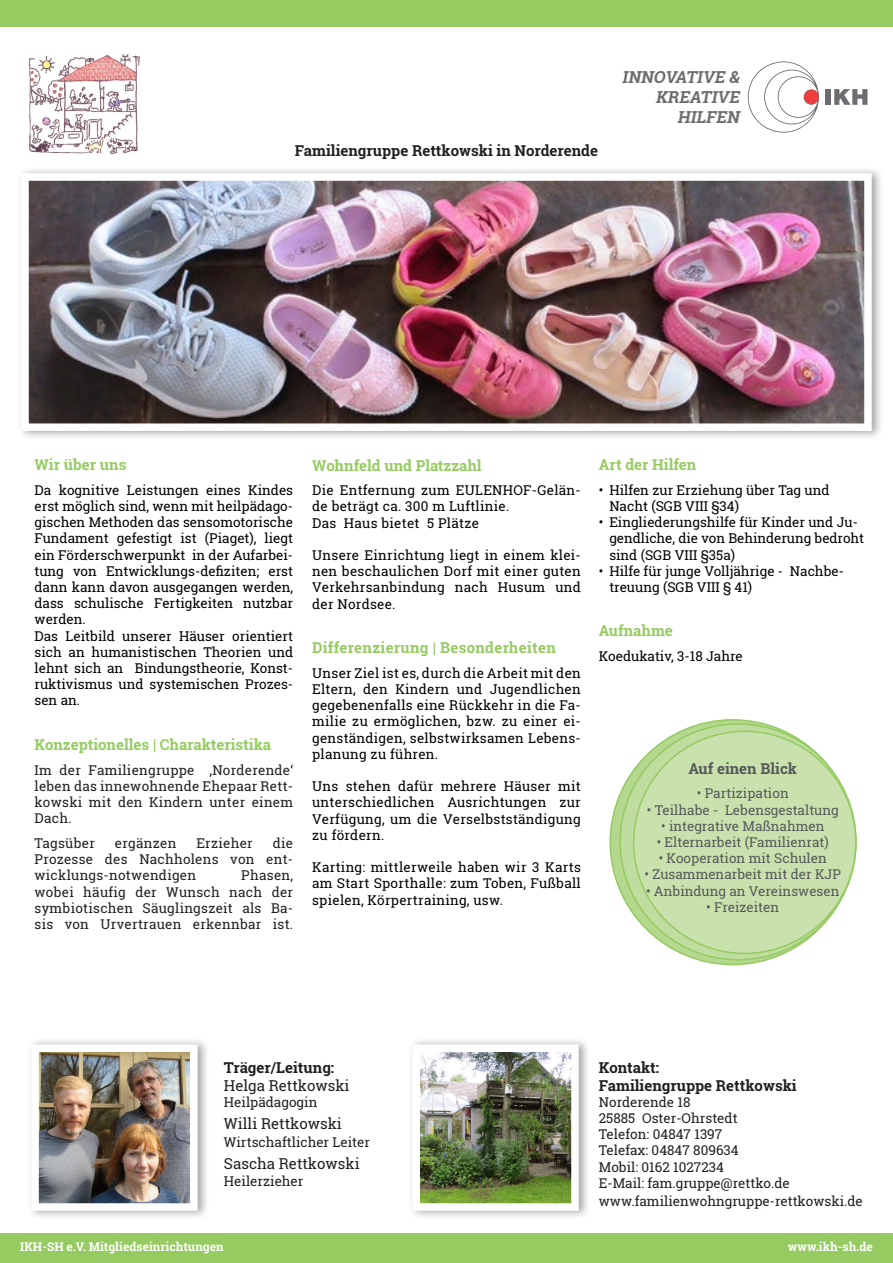
<style>
.page{position:relative;width:893px;height:1263px;background:#fff}
.page>*{position:absolute;margin:0;border:0;box-sizing:border-box;transform-origin:0 0}
.t1{font:italic 700 16.5px "Roboto Slab";color:#6c6d70}
.t2{font:700 15px "Roboto Slab";color:#231f20}
.t3{font:700 15px "Roboto Slab";color:#95cb61}
.t4{font:15px "Roboto Slab";color:#231f20}
.t5{font:700 15px "Roboto Slab";letter-spacing:.02em;color:#95cb61}
.t6{font:700 15px "Roboto Slab";color:#57585a}
.t7{font:13.5px/16.2px "Roboto Slab";color:#000001;text-align:justify}
.t8{font:13.5px/16.2px "Roboto Slab";color:#231f20;text-align:justify}
.t9{font:13.5px "Roboto Slab";color:#57585a}
.t10{font:13.5px/16.2px "Roboto Slab";letter-spacing:.02em;color:#000001}
.t11{font:13.5px "Roboto Slab";letter-spacing:.02em;color:#231f20}
.t12{font:700 12px "Roboto Slab";color:#fff}
</style>
<div class="page">
<svg style="left:610px;top:720px;width:245px;height:244px;background:#add484"></svg>
<svg style="left:620px;top:724px;width:236px;height:236px;background:#b5d990"></svg>
<div style="left:634px;top:731px;width:222px;height:222px;background:#c9e2ad;border-radius:50%"></div>
<div style="left:27px;top:1037px;width:183px;height:183px;background:#231f20;opacity:.4"></div>
<img style="left:40px;top:1053px;width:149px;height:149px">
<div style="left:31px;top:1044px;width:167px;height:167px;border:8px solid #fff"></div>
<div style="left:408px;top:1037px;width:183px;height:183px;background:#231f20;opacity:.4"></div>
<img style="left:421px;top:1053px;width:149px;height:149px">
<div style="left:412px;top:1044px;width:167px;height:167px;border:8px solid #fff"></div>
<div style="left:17px;top:166px;width:867px;height:275px;background:#231f20;opacity:.4"></div>
<img style="left:30px;top:182px;width:833px;height:240px">
<div style="left:21px;top:173px;width:851px;height:258px;border:8px solid #fff"></div>
<img style="left:28px;top:54px;width:112px;height:101px">
<div style="left:0;top:1233px;width:893px;height:30px;background:#95cb61"></div>
<div style="left:0;top:0;width:893px;height:26px;background:#95cb61"></div>
<svg style="left:748px;top:61px;width:71px;height:72px"></svg>
<div style="left:826px;top:89px;width:5px;height:16px;background:#6c6d70"></div>
<svg style="left:834px;top:89px;width:33px;height:16px"></svg>
<p class="t2" style="left:295px;top:140px;width:305px">Familiengruppe Rettkowski in Norderende</p>
<p class="t1" style="left:622px;top:66px;width:123px">INNOVATIVE &amp;</p>
<p class="t1" style="left:655px;top:86px;width:89px">KREATIVE</p>
<p class="t1" style="left:677px;top:105px;width:67px">HILFEN</p>
<p class="t3" style="left:35px;top:454px;width:93px">Wir über uns</p>
<p class="t7" style="left:35px;top:482px;width:260px">Da kognitive Leistungen eines Kindes erst möglich sind, wenn mit heilpädago&shy;gischen Methoden das sensomotorische Fundament gefestigt ist (Piaget), liegt ein Förderschwerpunkt in der Aufarbei&shy;tung von Entwicklungs-defiziten; erst dann kann davon ausgegangen werden, dass schulische Fertigkeiten nutzbar werden.</p>
<p class="t7" style="left:35px;top:627px;width:260px">Das Leitbild unserer Häuser orientiert sich an humanistischen Theorien und lehnt sich an Bindungstheorie, Konst&shy;ruktivismus und systemischen Prozes&shy;sen an.</p>
<p class="t3" style="left:35px;top:734px;width:238px">Konzeptionelles | Charakteristika</p>
<p class="t8" style="left:35px;top:761px;width:260px">Im der Familiengruppe ‚Norderende‘ leben das innewohnende Ehepaar Rett&shy;kowski mit den Kindern unter einem Dach.</p>
<p class="t11" style="left:35px;top:834px;width:62px">Tagsüber</p>
<p class="t11" style="left:115px;top:834px;width:63px">ergänzen</p>
<p class="t11" style="left:196px;top:834px;width:58px">Erzieher</p>
<p class="t8" style="left:35px;top:835px;width:260px;text-indent:238px">die Prozesse des Nachholens von ent&shy;wicklungs-notwendigen</p>
<p class="t8" style="left:35px;top:867px;width:260px;text-indent:207px">Phasen, wobei häufig der Wunsch nach der symbiotischen Säuglingszeit als Ba&shy;sis von Urvertrauen erkennbar ist.</p>
<p class="t3" style="left:312px;top:455px;width:171px">Wohnfeld und Platzzahl</p>
<p class="t10" style="left:312px;top:482px;width:270px">Die Entfernung zum EULENHOF-Gelän&shy;de beträgt ca. 300 m Luftlinie.</p>
<p class="t10" style="left:312px;top:514px;width:168px">Das Haus bietet 5 Plätze</p>
<p class="t7" style="left:312px;top:547px;width:270px">Unsere Einrichtung liegt in einem klei&shy;nen beschaulichen Dorf mit einer guten Verkehrsanbindung nach Husum und der Nordsee.</p>
<p class="t5" style="left:312px;top:637px;width:245px">Differenzierung | Besonderheiten</p>
<p class="t7" style="left:312px;top:665px;width:270px">Unser Ziel ist es, durch die Arbeit mit den Eltern, den Kindern und Jugendlichen gegebenenfalls eine Rückkehr in die Fa&shy;milie zu ermöglichen, bzw. zu einer ei&shy;genständigen, selbstwirksamen Lebens&shy;planung zu führen.</p>
<p class="t7" style="left:312px;top:778px;width:270px">Uns stehen dafür mehrere Häuser mit unterschiedlichen Ausrichtungen zur Verfügung, um die Verselbstständigung zu fördern.</p>
<p class="t7" style="left:312px;top:859px;width:270px">Karting: mittlerweile haben wir 3 Karts am Start Sporthalle: zum Toben, Fußball spielen, Körpertraining, usw.</p>
<p class="t3" style="left:599px;top:454px;width:99px">Art der Hilfen</p>
<p class="t7" style="left:609px;top:482px;width:222px;text-indent:-11px">• Hilfen zur Erziehung über Tag und<br>Nacht (SGB VIII §34)</p>
<p class="t7" style="left:609px;top:514px;width:256px;text-align:left;text-indent:-11px">• Eingliederungshilfe für Kinder und Ju&shy;gendliche, die von Behinderung bedroht sind (SGB VIII §35a)</p>
<p class="t7" style="left:609px;top:563px;width:236px;text-indent:-11px">• Hilfe für junge Volljährige - Nachbe&shy;treuung (SGB VIII § 41)</p>
<p class="t3" style="left:599px;top:621px;width:76px">Aufnahme</p>
<p class="t7" style="left:599px;top:648px;width:145px">Koedukativ, 3-18 Jahre</p>
<p class="t6" style="left:688px;top:758px;width:110px">Auf einen Blick</p>
<p class="t9" style="left:697px;top:784px;width:93px">• Partizipation</p>
<p class="t9" style="left:647px;top:800px;width:193px">• Teilhabe - Lebensgestaltung</p>
<p class="t9" style="left:661px;top:817px;width:165px">• integrative Maßnahmen</p>
<p class="t9" style="left:657px;top:833px;width:174px">• Elternarbeit (Familienrat)</p>
<p class="t9" style="left:659px;top:849px;width:170px">• Kooperation mit Schulen</p>
<p class="t9" style="left:645px;top:865px;width:198px">• Zusammenarbeit mit der KJP</p>
<p class="t9" style="left:646px;top:881px;width:195px">• Anbindung an Vereinswesen</p>
<p class="t9" style="left:706px;top:898px;width:74px">• Freizeiten</p>
<p class="t2" style="left:224px;top:1057px;width:112px">Träger/Leitung:</p>
<p class="t4" style="left:224px;top:1075px;width:127px">Helga Rettkowski</p>
<p class="t8" style="left:224px;top:1094px;width:95px">Heilpädagogin</p>
<p class="t4" style="left:224px;top:1113px;width:119px">Willi Rettkowski</p>
<p class="t8" style="left:224px;top:1134px;width:148px">Wirtschaftlicher Leiter</p>
<p class="t4" style="left:224px;top:1154px;width:137px">Sascha Rettkowski</p>
<p class="t8" style="left:224px;top:1172px;width:81px">Heilerzieher</p>
<p class="t2" style="left:599px;top:1057px;width:62px">Kontakt:</p>
<p class="t2" style="left:599px;top:1075px;width:199px">Familiengruppe Rettkowski</p>
<p class="t8" style="left:599px;top:1094px;width:93px">Norderende 18</p>
<p class="t8" style="left:599px;top:1110px;width:140px">25885 Oster-Ohrstedt</p>
<p class="t8" style="left:599px;top:1126px;width:125px">Telefon: 04847 1397</p>
<p class="t8" style="left:599px;top:1142px;width:141px">Telefax: 04847 809634</p>
<p class="t8" style="left:599px;top:1158px;width:127px">Mobil: 0162 1027234</p>
<p class="t8" style="left:599px;top:1175px;width:192px">E-Mail: fam.gruppe@rettko.de</p>
<p class="t8" style="left:599px;top:1193px;width:265px">www.familienwohngruppe-rettkowski.de</p>
<p class="t12" style="left:20px;top:1238px;width:205px">IKH-SH e.V. Mitgliedseinrichtungen</p>
<p class="t12" style="left:788px;top:1238px;width:87px">www.ikh-sh.de</p>
</div>
